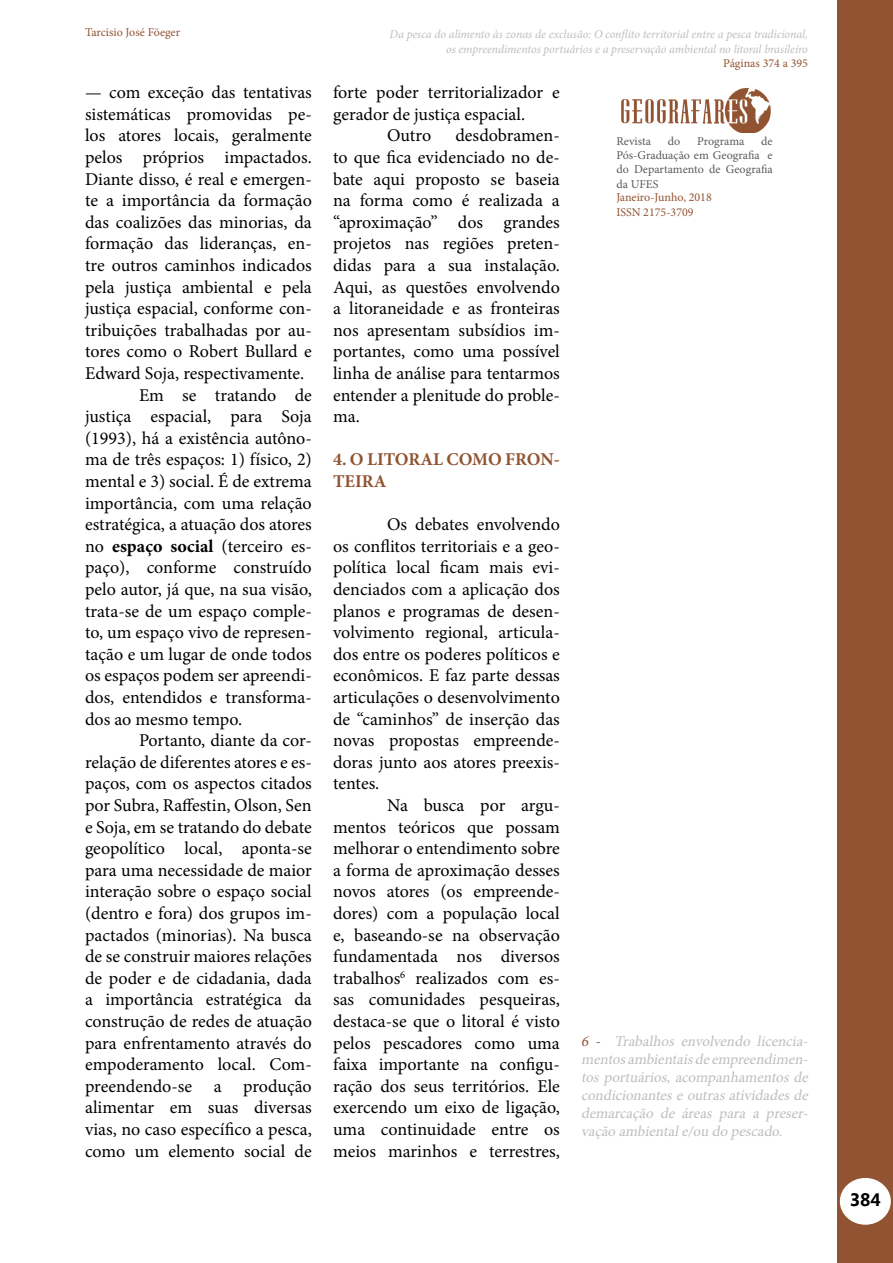
<style>
.page{position:relative;width:893px;height:1263px;background:#fff}
.page>*{position:absolute;margin:0;border:0;box-sizing:border-box;transform-origin:0 0}
.t1{font:18px/21.6px "Minion Pro";color:#000;text-align:justify}
.t2{font:700 18px/21.6px "Minion Pro";color:#915331}
.t3{font:700 18px "Segoe UI";color:#000}
.t4{font:italic 15px/18px "Minion Pro";color:#bcbec0;text-align:justify}
.t5{font:italic 12px/14.4px "Minion Pro";letter-spacing:-.005em;color:#bcbec0;text-align:right}
.t6{font:12px/14.4px "Minion Pro";color:#58595b;text-align:justify}
.t7{font:12px/14.4px "Minion Pro";color:#915331}
.s1{font-weight:700}
.s2{color:#915331}
</style>
<div class="page">
<div style="left:838px;top:0;width:55px;height:1263px;background:#915331"></div>
<div style="left:841px;top:1179px;width:49px;height:45px;background:#fff;border-radius:50%"></div>
<div style="left:840px;top:1178px;width:51px;height:47px;border:2px solid #fff;border-radius:50%"></div>
<img style="left:621px;top:88px;width:150px;height:45px">
<p class="t7" style="left:85px;top:25px;width:97px">Tarcisio José Föeger</p>
<p class="t1" style="left:85px;top:82px;width:228px">— com exceção das tentativas</p>
<p class="t1" style="left:85px;top:103px;width:228px">sistemáticas promovidas pe-</p>
<p class="t1" style="left:85px;top:125px;width:228px">los atores locais, geralmente</p>
<p class="t1" style="left:85px;top:146px;width:228px">pelos próprios impactados.</p>
<p class="t1" style="left:85px;top:168px;width:228px">Diante disso, é real e emergen-</p>
<p class="t1" style="left:85px;top:190px;width:228px">te a importância da formação</p>
<p class="t1" style="left:85px;top:211px;width:228px">das coalizões das minorias, da</p>
<p class="t1" style="left:85px;top:233px;width:228px">formação das lideranças, en-</p>
<p class="t1" style="left:85px;top:254px;width:228px">tre outros caminhos indicados</p>
<p class="t1" style="left:85px;top:276px;width:228px">pela justiça ambiental e pela</p>
<p class="t1" style="left:85px;top:298px;width:228px">justiça espacial, conforme con-</p>
<p class="t1" style="left:85px;top:319px;width:228px">tribuições trabalhadas por au-</p>
<p class="t1" style="left:85px;top:341px;width:228px">tores como o Robert Bullard e</p>
<p class="t1" style="left:85px;top:362px;width:221px">Edward Soja, respectivamente.</p>
<p class="t1" style="left:139px;top:384px;width:174px">Em se tratando de</p>
<p class="t1" style="left:85px;top:406px;width:228px">justiça espacial, para Soja</p>
<p class="t1" style="left:85px;top:427px;width:228px">(1993), há a existência autôno-</p>
<p class="t1" style="left:85px;top:449px;width:228px">ma de três espaços: 1) físico, 2)</p>
<p class="t1" style="left:85px;top:470px;width:228px">mental e 3) social. É de extrema</p>
<p class="t1" style="left:85px;top:492px;width:228px">importância, com uma relação</p>
<p class="t1" style="left:85px;top:514px;width:228px">estratégica, a atuação dos atores</p>
<p class="t1" style="left:85px;top:535px;width:228px">no <span class="s1">espaço social</span> (terceiro es-</p>
<p class="t1" style="left:85px;top:557px;width:228px">paço), conforme construído</p>
<p class="t1" style="left:85px;top:578px;width:228px">pelo autor, já que, na sua visão,</p>
<p class="t1" style="left:85px;top:600px;width:228px">trata-se de um espaço comple-</p>
<p class="t1" style="left:85px;top:622px;width:228px">to, um espaço vivo de represen-</p>
<p class="t1" style="left:85px;top:643px;width:228px">tação e um lugar de onde todos</p>
<p class="t1" style="left:85px;top:665px;width:228px">os espaços podem ser apreendi-</p>
<p class="t1" style="left:85px;top:686px;width:228px">dos, entendidos e transforma-</p>
<p class="t1" style="left:85px;top:708px;width:159px">dos ao mesmo tempo.</p>
<p class="t1" style="left:139px;top:730px;width:174px">Portanto, diante da cor-</p>
<p class="t1" style="left:85px;top:751px;width:228px">relação de diferentes atores e es-</p>
<p class="t1" style="left:85px;top:773px;width:228px">paços, com os aspectos citados</p>
<p class="t1" style="left:85px;top:794px;width:228px">por Subra, Raffestin, Olson, Sen</p>
<p class="t1" style="left:85px;top:816px;width:228px">e Soja, em se tratando do debate</p>
<p class="t1" style="left:85px;top:838px;width:228px">geopolítico local, aponta-se</p>
<p class="t1" style="left:85px;top:859px;width:228px">para uma necessidade de maior</p>
<p class="t1" style="left:85px;top:881px;width:228px">interação sobre o espaço social</p>
<p class="t1" style="left:85px;top:902px;width:228px">(dentro e fora) dos grupos im-</p>
<p class="t1" style="left:85px;top:924px;width:228px">pactados (minorias). Na busca</p>
<p class="t1" style="left:85px;top:946px;width:228px">de se construir maiores relações</p>
<p class="t1" style="left:85px;top:967px;width:228px">de poder e de cidadania, dada</p>
<p class="t1" style="left:85px;top:989px;width:228px">a importância estratégica da</p>
<p class="t1" style="left:85px;top:1010px;width:228px">construção de redes de atuação</p>
<p class="t1" style="left:85px;top:1032px;width:228px">para enfrentamento através do</p>
<p class="t1" style="left:85px;top:1054px;width:228px">empoderamento local. Com-</p>
<p class="t1" style="left:85px;top:1075px;width:228px">preendendo-se a produção</p>
<p class="t1" style="left:85px;top:1097px;width:228px">alimentar em suas diversas</p>
<p class="t1" style="left:85px;top:1118px;width:228px">vias, no caso específico a pesca,</p>
<p class="t1" style="left:85px;top:1140px;width:228px">como um elemento social de</p>
<p class="t5" style="left:390px;top:27px;width:420px">Da pesca do alimento às zonas de exclusão: O conflito territorial entre a pesca tradicional, os empreendimentos portuários e a preservação ambiental no litoral brasileiro</p>
<p class="t7" style="left:723px;top:56px;width:86px">Páginas 374 a 395</p>
<p class="t1" style="left:333px;top:82px;width:228px">forte poder territorializador e</p>
<p class="t1" style="left:333px;top:103px;width:194px">gerador de justiça espacial.</p>
<p class="t1" style="left:387px;top:125px;width:46px">Outro</p>
<p class="t1" style="left:333px;top:125px;width:228px;text-indent:122px">desdobramen&shy;to que fica evidenciado no de&shy;bate aqui proposto se baseia na forma como é realizada a “aproximação” dos grandes projetos nas regiões preten&shy;didas para a sua instalação.<br>Aqui, as questões envolvendo a litoraneidade e as fronteiras nos apresentam subsídios im&shy;portantes, como uma possível linha de análise para tentarmos entender a plenitude do proble&shy;ma.</p>
<p class="t2" style="left:333px;top:449px;width:228px">4. O LITORAL COMO FRON-<br>TEIRA</p>
<p class="t1" style="left:333px;top:514px;width:228px;text-indent:54px">Os debates envolvendo os conflitos territoriais e a geo&shy;política local ficam mais evi&shy;denciados com a aplicação dos planos e programas de desen&shy;volvimento regional, articula&shy;dos entre os poderes políticos e econômicos. E faz parte dessas articulações o desenvolvimento de “caminhos” de inserção das novas propostas empreende&shy;doras junto aos atores preexis&shy;tentes.</p>
<p class="t1" style="left:333px;top:794px;width:228px;text-indent:54px">Na busca por argu&shy;mentos teóricos que possam melhorar o entendimento sobre a forma de aproximação desses novos atores (os empreende&shy;dores) com a população local e, baseando-se na observação fundamentada nos diversos trabalhos<sup>6</sup> realizados com es&shy;sas comunidades pesqueiras, destaca-se que o litoral é visto pelos pescadores como uma faixa importante na configu&shy;ração dos seus territórios. Ele exercendo um eixo de ligação, uma continuidade entre os meios marinhos e terrestres,</p>
<p class="t6" style="left:616px;top:134px;width:36px">Revista</p>
<p class="t6" style="left:668px;top:134px;width:14px">do</p>
<p class="t6" style="left:697px;top:134px;width:49px">Programa</p>
<p class="t6" style="left:616px;top:134px;width:158px;text-indent:145px">de Pós-Graduação em Geografia e do Departamento de Geografia da UFES</p>
<p class="t7" style="left:616px;top:190px;width:97px">Janeiro-Junho, 2018<br>ISSN 2175-3709</p>
<p class="t4" style="left:581px;top:1033px;width:232px"><span class="s2">6 -</span> Trabalhos envolvendo licencia&shy;mentosambientaisdeempreendimen&shy;tos portuários, acompanhamentos de condicionanteseoutrasatividadesde demarcação de áreas para a preser&shy;vação ambientale/ou do pescado.</p>
<p class="t3" style="left:850px;top:1187px;width:33px">384</p>
</div>
